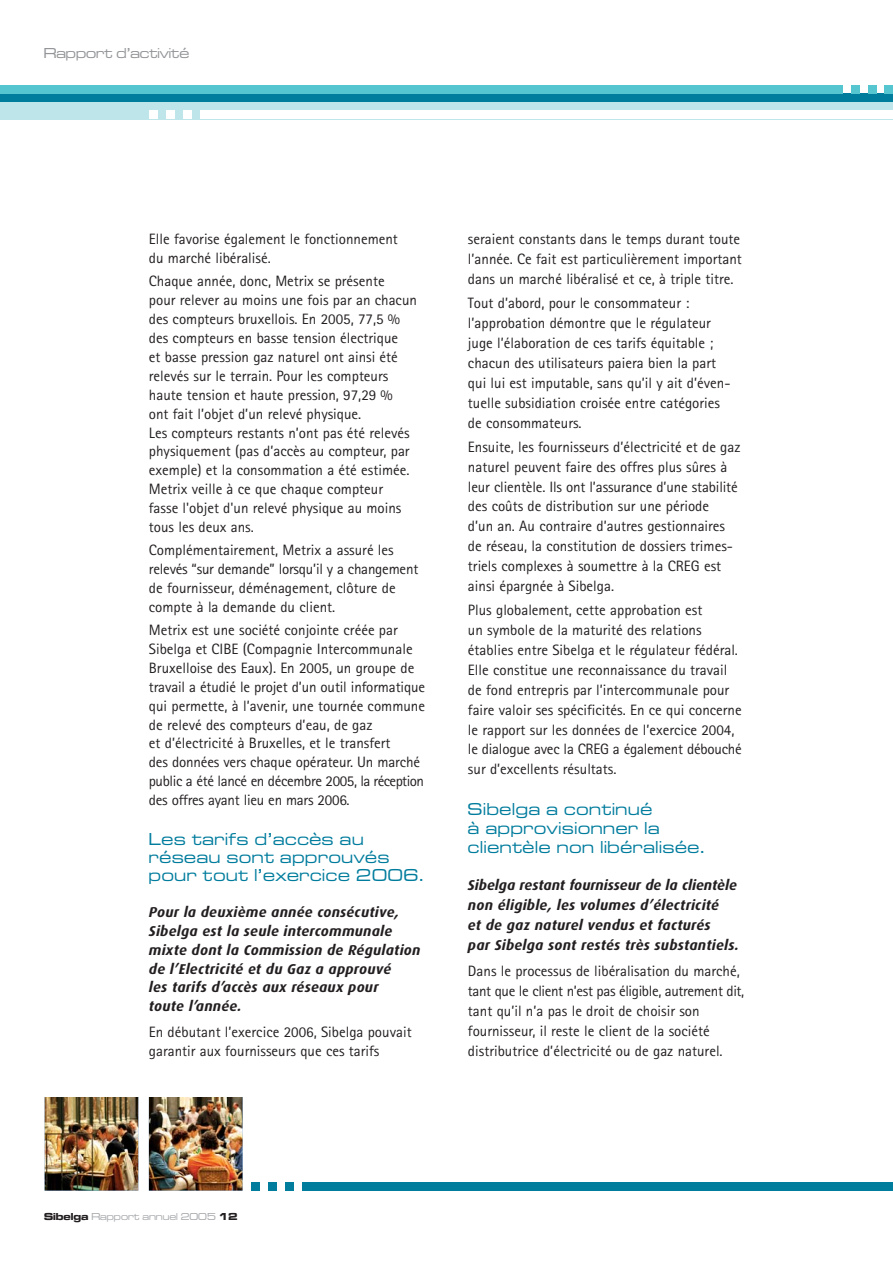
<style>
.page{position:relative;width:893px;height:1263px;background:#fff}
.page>*{position:absolute;margin:0;border:0;box-sizing:border-box;transform-origin:0 0}
.t1{font:18px/18.1px "Microgramma D Medi Exte";letter-spacing:.04em;color:#007c9d}
.t2{font:15px/18.9px "Rotis Sans Serif";color:#231f20}
.t3{font:15px "Microgramma D Medi Exte";color:#939598}
.t4{font:italic 700 14.25px/18.9px "Dax";letter-spacing:.015em;color:#231f20}
.t5{font:10.5px "Microgramma D Medi Exte";color:#a7a9ac}
.s1{font-family:"Microgramma D Bold Exte";color:#231f20}
</style>
<div class="page">
<div style="left:0;top:94px;width:892px;height:8px;background:#007c9d"></div>
<div style="left:0;top:85px;width:842px;height:9px;background:#55c5cf"></div>
<div style="left:850px;top:85px;width:9px;height:9px;background:#55c5cf"></div>
<div style="left:867px;top:85px;width:9px;height:9px;background:#55c5cf"></div>
<div style="left:884px;top:85px;width:8px;height:9px;background:#55c5cf"></div>
<div style="left:0;top:102px;width:892px;height:17px;background:#bee5e9"></div>
<div style="left:200px;top:111px;width:692px;height:8px;background:#fff"></div>
<div style="left:149px;top:111px;width:8px;height:8px;background:#fff"></div>
<div style="left:166px;top:111px;width:8px;height:8px;background:#fff"></div>
<div style="left:183px;top:111px;width:8px;height:8px;background:#fff"></div>
<img style="left:45px;top:1097px;width:197px;height:94px">
<div style="left:251px;top:1182px;width:8px;height:9px;background:#007c9d"></div>
<div style="left:268px;top:1182px;width:8px;height:9px;background:#007c9d"></div>
<div style="left:285px;top:1182px;width:8px;height:9px;background:#007c9d"></div>
<div style="left:302px;top:1182px;width:590px;height:9px;background:#007c9d"></div>
<p class="t3" style="left:44px;top:47px;width:147px">Rapport d’activité</p>
<p class="t2" style="left:149px;top:231px;width:250px">Elle favorise également le fonctionnement du marché libéralisé.</p>
<p class="t2" style="left:149px;top:273px;width:269px">Chaque année, donc, Metrix se présente<br>pour relever au moins une fois par an chacun des compteurs bruxellois. En 2005, 77,5 % des compteurs en basse tension électrique<br>et basse pression gaz naturel ont ainsi été relevés sur le terrain. Pour les compteurs haute tension et haute pression, 97,29 %<br>ont fait l’objet d’un relevé physique.<br>Les compteurs restants n’ont pas été relevés physiquement (pas d’accès au compteur, par exemple) et la consommation a été estimée.<br>Metrix veille à ce que chaque compteur<br>fasse l'objet d'un relevé physique au moins tous les deux ans.</p>
<p class="t2" style="left:149px;top:542px;width:271px">Complémentairement, Metrix a assuré les relevés “sur demande” lorsqu’il y a changement de fournisseur, déménagement, clôture de compte à la demande du client.</p>
<p class="t2" style="left:149px;top:622px;width:278px">Metrix est une société conjointe créée par Sibelga et CIBE (Compagnie Intercommunale Bruxelloise des Eaux). En 2005, un groupe de travail a étudié le projet d’un outil informatique qui permette, à l’avenir, une tournée commune de relevé des compteurs d’eau, de gaz<br>et d’électricité à Bruxelles, et le transfert<br>des données vers chaque opérateur. Un marché public a été lancé en décembre 2005, la réception des offres ayant lieu en mars 2006.</p>
<p class="t1" style="left:149px;top:831px;width:276px">Les tarifs d’accès au réseau sont approuvés pour tout l’exercice 2006.</p>
<p class="t4" style="left:149px;top:904px;width:273px">Pour la deuxième année consécutive, Sibelga est la seule intercommunale mixte dont la Commission de Régulation de l’Electricité et du Gaz a approuvé<br>les tarifs d’accès aux réseaux pour<br>toute l’année.</p>
<p class="t2" style="left:149px;top:1024px;width:264px">En débutant l’exercice 2006, Sibelga pouvait garantir aux fournisseurs que ces tarifs</p>
<p class="t2" style="left:468px;top:231px;width:275px;line-height:20px;text-align:justify">seraient constants dans le temps durant toute l’année. Ce fait est particulièrement important dans un marché libéralisé et ce, à triple titre.</p>
<p class="t2" style="left:468px;top:295px;width:264px;line-height:20px">Tout d’abord, pour le consommateur : l’approbation démontre que le régulateur juge l’élaboration de ces tarifs équitable ; chacun des utilisateurs paiera bien la part qui lui est imputable, sans qu’il y ait d’éven&shy;tuelle subsidiation croisée entre catégories de consommateurs.</p>
<p class="t2" style="left:468px;top:438px;width:274px;line-height:20px">Ensuite, les fournisseurs d’électricité et de gaz naturel peuvent faire des offres plus sûres à leur clientèle. Ils ont l’assurance d’une stabilité des coûts de distribution sur une période<br>d’un an. Au contraire d’autres gestionnaires de réseau, la constitution de dossiers trimes&shy;triels complexes à soumettre à la CREG est ainsi épargnée à Sibelga.</p>
<p class="t2" style="left:468px;top:602px;width:275px;line-height:20px">Plus globalement, cette approbation est<br>un symbole de la maturité des relations établies entre Sibelga et le régulateur fédéral.<br>Elle constitue une reconnaissance du travail de fond entrepris par l’intercommunale pour faire valoir ses spécificités. En ce qui concerne le rapport sur les données de l’exercice 2004, le dialogue avec la CREG a également débouché sur d’excellents résultats.</p>
<p class="t1" style="left:468px;top:800px;width:238px;line-height:19.2px">Sibelga a continué<br>à approvisionner la clientèle non libéralisée.</p>
<p class="t4" style="left:468px;top:876px;width:272px;line-height:20px">Sibelga restant fournisseur de la clientèle non éligible, les volumes d’électricité<br>et de gaz naturel vendus et facturés<br>par Sibelga sont restés très substantiels.</p>
<p class="t2" style="left:468px;top:962px;width:278px;line-height:20px">Dans le processus de libéralisation du marché, tant que le client n’est pas éligible, autrement dit, tant qu’il n’a pas le droit de choisir son fournisseur, il reste le client de la société distributrice d’électricité ou de gaz naturel.</p>
<p class="t5" style="left:44px;top:1213px;width:195px"><span class="s1">Sibelga</span> Rapport annuel 2005 <span class="s1">12</span></p>
</div>
